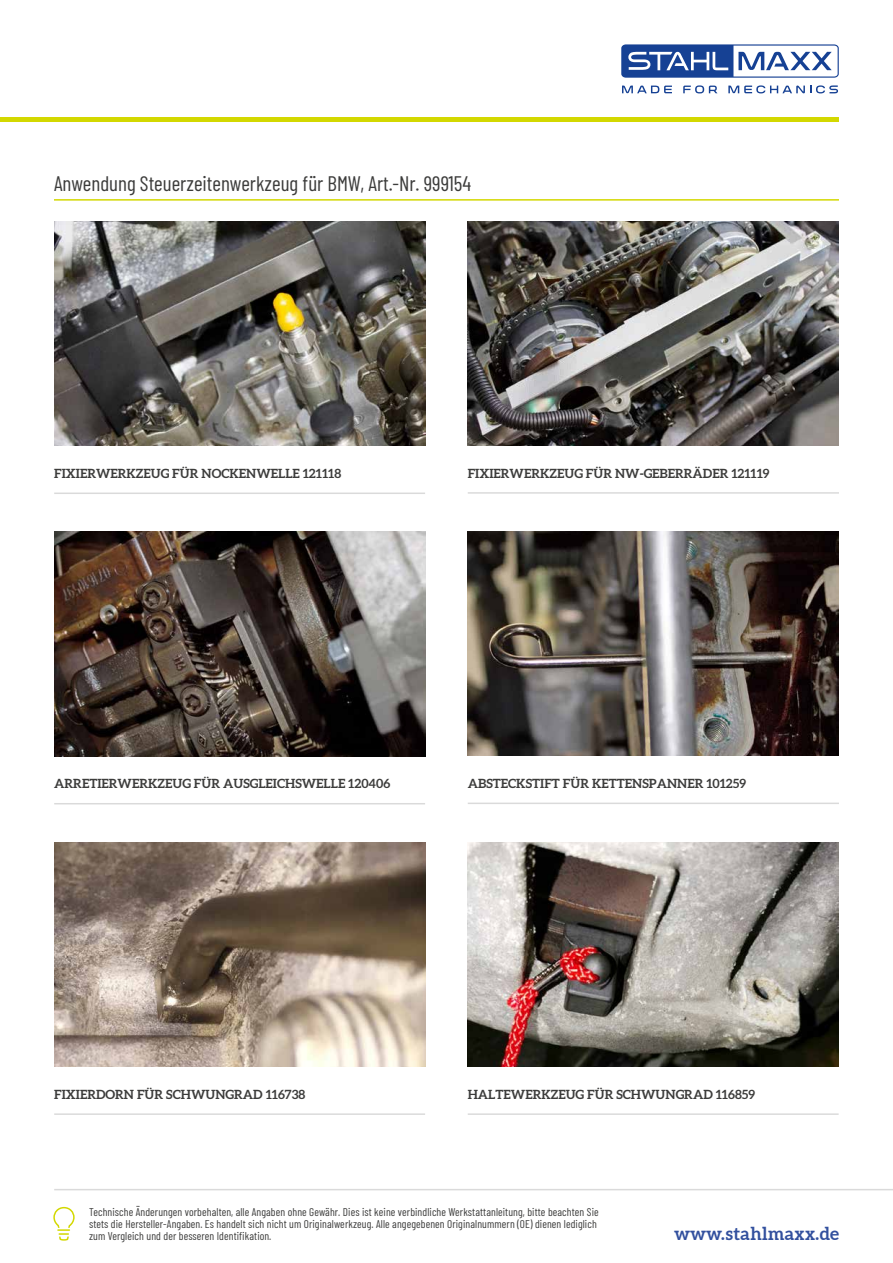
<style>
.page{position:relative;width:893px;height:1263px;background:#fff}
.page>*{position:absolute;margin:0;border:0;box-sizing:border-box;transform-origin:0 0}
.t1{font:21px "Barlow Condensed";color:#3c3c3b}
.t2{font:700 18px "Aleo";letter-spacing:.02em;color:#32509e}
.t3{font:700 12.75px "Aleo";color:#3c3c3b}
.t4{font:11.25px/12px "Barlow Condensed";letter-spacing:.01em;color:#3c3c3b}
</style>
<div class="page">
<svg style="left:683px;top:85px;width:34px;height:8px"></svg>
<svg style="left:728px;top:85px;width:110px;height:8px"></svg>
<svg style="left:622px;top:86px;width:50px;height:7px"></svg>
<svg style="left:621px;top:44px;width:218px;height:34px"></svg>
<hr style="left:0;top:118px;width:839px;height:4px;background:#d3d800">
<hr style="left:54px;top:1189px;width:839px;height:1px;background:#dadada">
<svg style="left:53px;top:1206px;width:22px;height:35px"></svg>
<hr style="left:54px;top:199px;width:785px;height:2px;background:#d3d800">
<img style="left:54px;top:221px;width:371px;height:225px">
<hr style="left:54px;top:492px;width:371px;height:2px;background:#dadada">
<img style="left:468px;top:221px;width:371px;height:224px">
<hr style="left:468px;top:492px;width:371px;height:2px;background:#dadada">
<img style="left:54px;top:532px;width:371px;height:224px">
<hr style="left:54px;top:803px;width:371px;height:1px;background:#dadada">
<img style="left:468px;top:531px;width:371px;height:225px">
<hr style="left:468px;top:802px;width:371px;height:2px;background:#dadada">
<img style="left:54px;top:842px;width:371px;height:225px">
<hr style="left:54px;top:1113px;width:371px;height:2px;background:#dadada">
<img style="left:468px;top:842px;width:371px;height:225px">
<hr style="left:468px;top:1113px;width:371px;height:2px;background:#dadada">
<p class="t1" style="left:54px;top:169px;width:419px">Anwendung Steuerzeitenwerkzeug für BMW, Art.-Nr. 999154</p>
<p class="t3" style="left:54px;top:466px;width:288px">FIXIERWERKZEUG FÜR NOCKENWELLE 121118</p>
<p class="t3" style="left:468px;top:465px;width:303px">FIXIERWERKZEUG FÜR NW-GEBERRÄDER 121119</p>
<p class="t3" style="left:54px;top:776px;width:338px">ARRETIERWERKZEUG FÜR AUSGLEICHSWELLE 120406</p>
<p class="t3" style="left:468px;top:776px;width:280px">ABSTECKSTIFT FÜR KETTENSPANNER 101259</p>
<p class="t3" style="left:54px;top:1086px;width:253px">FIXIERDORN FÜR SCHWUNGRAD 116738</p>
<p class="t3" style="left:468px;top:1086px;width:289px">HALTEWERKZEUG FÜR SCHWUNGRAD 116859</p>
<p class="t4" style="left:89px;top:1205px;width:511px">Technische Änderungen vorbehalten, alle Angaben ohne Gewähr. Dies ist keine verbindliche Werkstattanleitung, bitte beachten Sie stets die Hersteller-Angaben. Es handelt sich nicht um Originalwerkzeug. Alle angegebenen Originalnummern (OE) dienen lediglich zum Vergleich und der besseren Identifikation.</p>
<h2 class="t2" style="left:674px;top:1223px;width:166px">www.stahlmaxx.de</h2>
</div>
